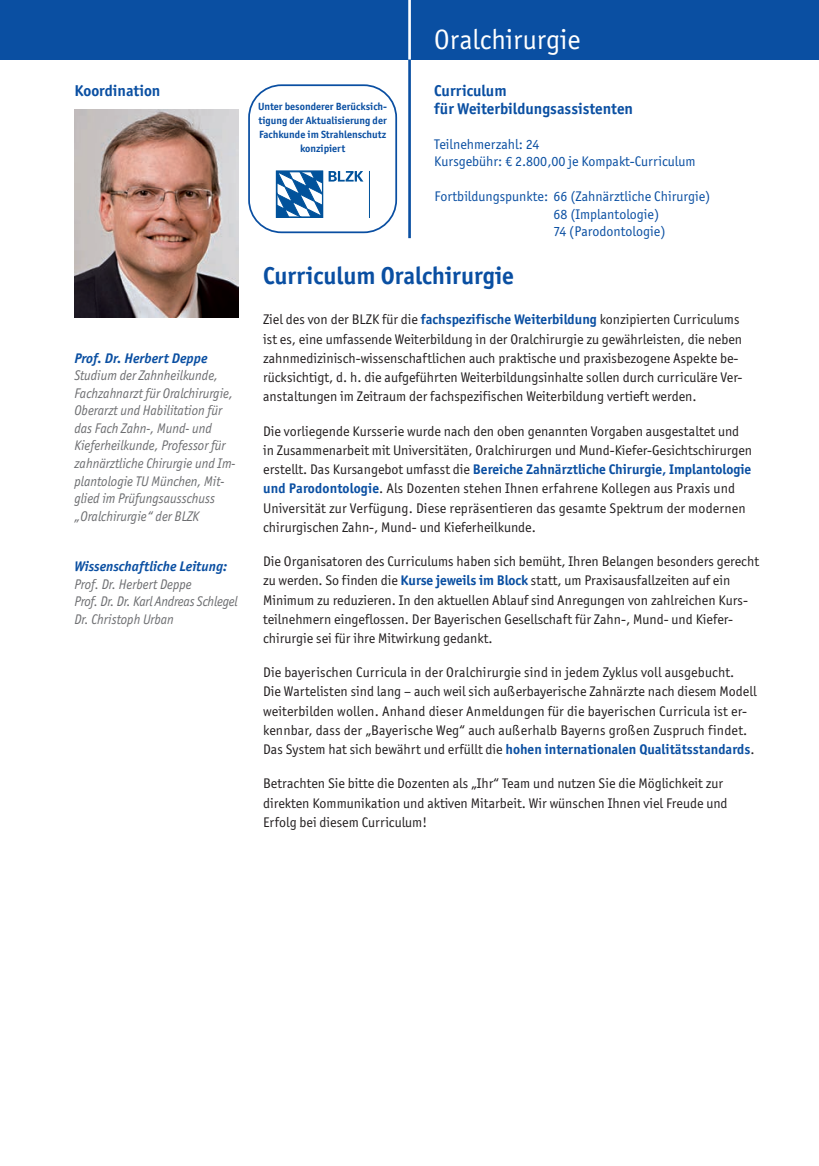
<style>
.page{position:relative;width:819px;height:1166px;background:#fff}
.page>*{position:absolute;margin:0;border:0;box-sizing:border-box;transform-origin:0 0}
.t1{font:28px "Officina San ITC";color:#fff}
.t2{font:700 24.5px "Officina San ITC";color:#0a4fa2}
.t3{font:700 15.75px/17.5px "Officina San ITC";color:#0a4fa2}
.t4{font:14px/19.2px "Officina San ITC";color:#231f20}
.t5{font:italic 14px/17.5px "Officina San ITC";color:#6c6d70;scale:.95 1}
.t6{font:14px/17.5px "Officina San ITC";color:#0a4fa2}
.t7{font:italic 700 14px "Officina San ITC";color:#0a4fa2}
.t8{font:700 10.5px/14px "Officina San ITC";color:#0a4fa2;text-align:center}
.s1{font-weight:700;color:#0a4fa2}
</style>
<div class="page">
<div style="left:0;top:0;width:819px;height:60px;background:#0a4fa2"></div>
<hr style="left:408px;top:60px;width:3px;height:178px;background:#0a4fa2">
<hr style="left:408px;top:0;width:3px;height:60px;background:#fff">
<svg style="left:248px;top:84px;width:149px;height:149px"></svg>
<img style="left:74px;top:109px;width:164px;height:208px">
<p class="t3" style="left:74px;top:82px;width:87px">Koordination</p>
<p class="t7" style="left:74px;top:353px;width:135px">Prof. Dr. Herbert Deppe</p>
<p class="t5" style="left:74px;top:367px;width:171px">Studium der Zahnheilkunde,<br>Fachzahnarzt für Oralchirurgie,<br>Oberarzt und Habilitation für das Fach Zahn-, Mund- und<br>Kieferheilkunde, Professor für zahnärztliche Chirurgie und Im&shy;plantologie TU München, Mit&shy;glied im Prüfungsausschuss „Oralchirurgie“ der BLZK</p>
<p class="t7" style="left:74px;top:562px;width:154px">Wissenschaftliche Leitung:</p>
<p class="t5" style="left:74px;top:575px;width:173px">Prof. Dr. Herbert Deppe<br>Prof. Dr. Dr. Karl Andreas Schlegel<br>Dr. Christoph Urban</p>
<h1 class="t1" style="left:434px;top:23px;width:148px">Oralchirurgie</h1>
<p class="t3" style="left:434px;top:82px;width:200px">Curriculum<br>für Weiterbildungsassistenten</p>
<p class="t6" style="left:434px;top:135px;width:263px">Teilnehmerzahl: 24<br>Kursgebühr: € 2.800,00 je Kompakt-Curriculum</p>
<p class="t6" style="left:553px;top:188px;width:158px;text-indent:-119px">Fortbildungspunkte: 66 (Zahnärztliche Chirurgie)<br>68 (Implantologie)<br>74 (Parodontologie)</p>
<h2 class="t2" style="left:263px;top:261px;width:252px">Curriculum Oralchirurgie</h2>
<p class="t4" style="left:263px;top:310px;width:481px">Ziel des von der BLZK für die <span class="s1">fachspezifische Weiterbildung</span> konzipierten Curriculums ist es, eine umfassende Weiterbildung in der Oralchirurgie zu gewährleisten, die neben zahnmedizinisch-wissenschaftlichen auch praktische und praxisbezogene Aspekte be&shy;rücksichtigt, d. h. die aufgeführten Weiterbildungsinhalte sollen durch curriculäre Ver&shy;anstaltungen im Zeitraum der fachspezifischen Weiterbildung vertieft werden.</p>
<p class="t4" style="left:263px;top:421px;width:490px">Die vorliegende Kursserie wurde nach den oben genannten Vorgaben ausgestaltet und in Zusammenarbeit mit Universitäten, Oralchirurgen und Mund-Kiefer-Gesichtschirurgen erstellt. Das Kursangebot umfasst die <span class="s1">Bereiche Zahnärztliche Chirurgie, Implantologie und Parodontologie</span>. Als Dozenten stehen Ihnen erfahrene Kollegen aus Praxis und Universität zur Verfügung. Diese repräsentieren das gesamte Spektrum der modernen chirurgischen Zahn-, Mund- und Kieferheilkunde.</p>
<p class="t4" style="left:263px;top:551px;width:497px">Die Organisatoren des Curriculums haben sich bemüht, Ihren Belangen besonders gerecht zu werden. So finden die <span class="s1">Kurse jeweils im Block</span> statt, um Praxisausfallzeiten auf ein Minimum zu reduzieren. In den aktuellen Ablauf sind Anregungen von zahlreichen Kurs&shy;teilnehmern eingeflossen. Der Bayerischen Gesellschaft für Zahn-, Mund- und Kiefer&shy;chirurgie sei für ihre Mitwirkung gedankt.</p>
<p class="t4" style="left:263px;top:663px;width:495px">Die bayerischen Curricula in der Oralchirurgie sind in jedem Zyklus voll ausgebucht.<br>Die Wartelisten sind lang – auch weil sich außerbayerische Zahnärzte nach diesem Modell weiterbilden wollen. Anhand dieser Anmeldungen für die bayerischen Curricula ist er&shy;kennbar, dass der „Bayerische Weg“ auch außerhalb Bayerns großen Zuspruch findet.<br>Das System hat sich bewährt und erfüllt die <span class="s1">hohen internationalen Qualitätsstandards</span>.</p>
<p class="t4" style="left:263px;top:774px;width:466px">Betrachten Sie bitte die Dozenten als „Ihr“ Team und nutzen Sie die Möglichkeit zur direkten Kommunikation und aktiven Mitarbeit. Wir wünschen Ihnen viel Freude und<br>Erfolg bei diesem Curriculum!</p>
<p class="t8" style="left:258px;top:99px;width:130px">Unter besonderer Berücksich&shy;tigung der Aktualisierung der<br>Fachkunde im Strahlen schutz konzipiert</p>
</div>
